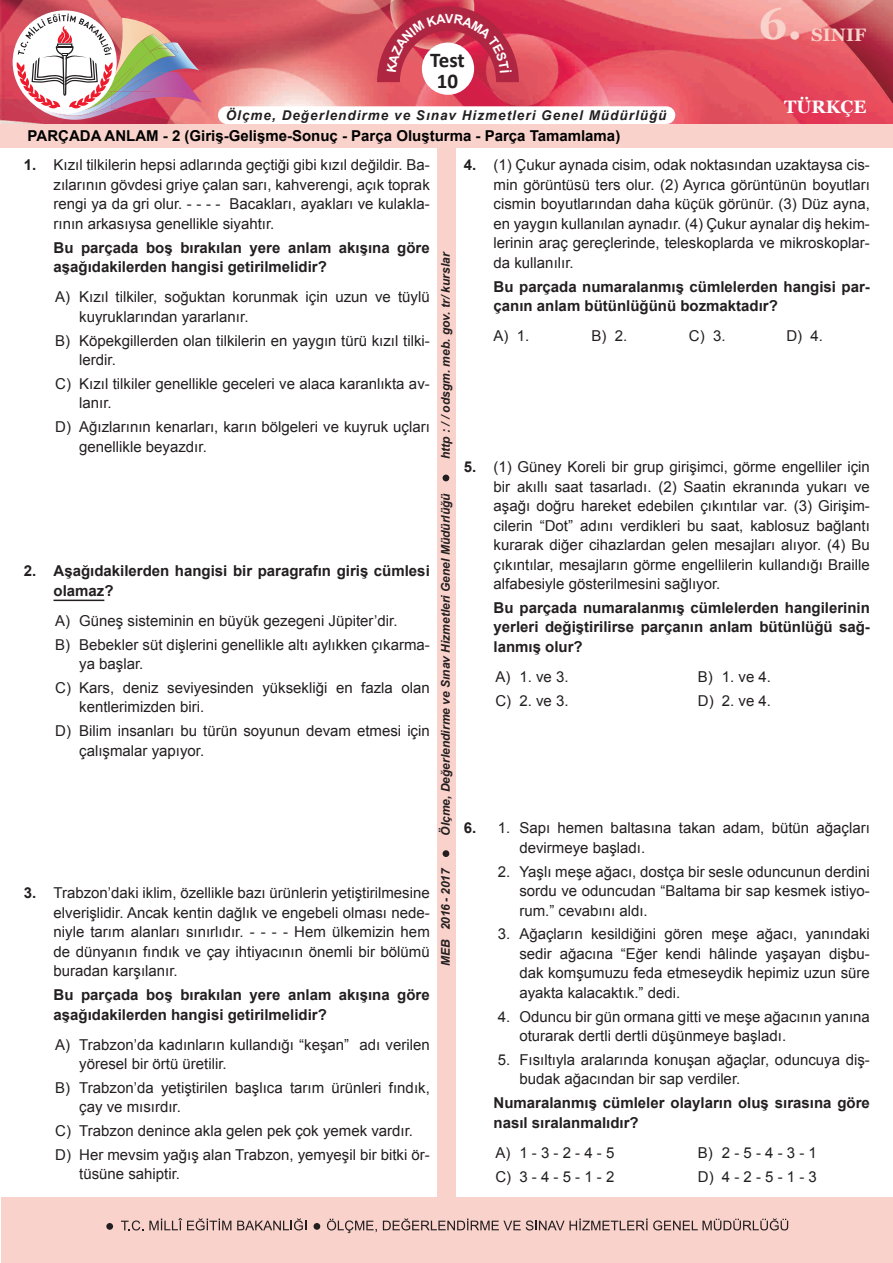
<style>
.page{position:relative;width:893px;height:1263px;background:#fff}
.page>*{position:absolute;margin:0;border:0;box-sizing:border-box;transform-origin:0 0}
.t1{font:700 45px "Georgia";color:#f9d2cb}
.t2{font:700 21px/21px "Calibri";letter-spacing:-.005em;color:#231f20;text-align:center}
.t3{font:700 18px "Georgia";color:#fff}
.t4{font:700 18px "Georgia";color:#f9d2cb}
.t5{font:15px/19.5px "Arial";color:#231f20}
.t6{font:700 15px/19.5px "Arial";color:#231f20}
.t7{font:700 15px "Arial";color:#000}
.t8{font:italic 700 13.5px "Arial";letter-spacing:.075em;color:#231f20}
.t9{font:italic 700 12px "Arial";color:#231f20}
.s1{font-weight:700}
</style>
<div class="page">
<img style="left:0;top:0;width:893px;height:124px">
<div style="left:1px;top:1198px;width:892px;height:65px;background:#f9d2cb"></div>
<svg style="left:121px;top:1220px;width:22px;height:10px"></svg>
<svg style="left:149px;top:1218px;width:82px;height:12px"></svg>
<svg style="left:237px;top:1218px;width:69px;height:12px"></svg>
<svg style="left:327px;top:1219px;width:50px;height:14px"></svg>
<svg style="left:383px;top:1218px;width:405px;height:12px"></svg>
<div style="left:314px;top:1223px;width:6px;height:7px;background:#231f20;border-radius:50%"></div>
<div style="left:106px;top:1223px;width:7px;height:7px;background:#231f20;border-radius:50%"></div>
<div style="left:0;top:124px;width:893px;height:24px;background:#f9d2cb"></div>
<div style="left:422px;top:43px;width:52px;height:52px;background:#fff;border-radius:50%"></div>
<div style="left:438px;top:142px;width:18px;height:1062px;background:#f9d2cb"></div>
<div style="left:218px;top:106px;width:457px;height:18px;background:#fff;border-radius:9px"></div>
<img style="left:122px;top:18px;width:49px;height:24px">
<img style="left:22px;top:110px;width:95px;height:10px">
<img style="left:111px;top:91px;width:91px;height:19px">
<img style="left:176px;top:42px;width:23px;height:49px">
<img style="left:164px;top:42px;width:14px;height:11px">
<img style="left:22px;top:109px;width:89px;height:7px">
<img style="left:122px;top:91px;width:11px;height:14px">
<img style="left:122px;top:36px;width:20px;height:16px">
<img style="left:84px;top:109px;width:27px;height:2px">
<img style="left:122px;top:52px;width:54px;height:39px">
<svg style="left:143px;top:52px;width:7px;height:5px"></svg>
<img style="left:122px;top:57px;width:21px;height:34px">
<img style="left:142px;top:34px;width:22px;height:18px">
<img style="left:150px;top:48px;width:26px;height:12px">
<img style="left:150px;top:44px;width:18px;height:8px">
<div style="left:13px;top:10px;width:104px;height:104px;background:#fff;border-radius:50%"></div>
<svg style="left:16px;top:14px;width:106px;height:95px"></svg>
<svg style="left:443px;top:475px;width:6px;height:6px"></svg>
<div style="left:443px;top:850px;width:6px;height:7px;background:#231f20;border-radius:50%"></div>
<hr style="left:54px;top:600px;width:50px;height:1px;background:#231f20">
<svg style="left:377px;top:6px;width:142px;height:76px"></svg>
<h2 class="t2" style="left:430px;top:49px;width:36px">Test<br>10</h2>
<h1 class="t1" style="left:758px;top:-5px;width:45px">6.</h1>
<p class="t4" style="left:811px;top:23px;width:56px">SINIF</p>
<p class="t8" style="left:226px;top:107px;width:442px">Ölçme, Değerlendirme ve Sınav Hizmetleri Genel Müdürlüğü</p>
<p class="t3" style="left:784px;top:95px;width:84px">TÜRKÇE</p>
<p class="t7" style="left:28px;top:126px;width:594px">PARÇADA ANLAM - 2 (Giriş-Gelişme-Sonuç - Parça Oluşturma - Parça Tamamlama)</p>
<p class="t5" style="left:54px;top:156px;width:378px;text-align:justify;text-indent:-30px"><span class="s1">1.</span> Kızıl tilkilerin hepsi adlarında geçtiği gibi kızıl değildir. Ba&shy;zılarının gövdesi griye çalan sarı, kahverengi, açık toprak rengi ya da gri olur. - - - - Bacakları, ayakları ve kulakla&shy;rının arkasıysa genellikle siyahtır.</p>
<p class="t6" style="left:54px;top:238px;width:378px">Bu parçada boş bırakılan yere anlam akışına göre aşağıdakilerden hangisi getirilmelidir?</p>
<p class="t5" style="left:79px;top:287px;width:352px;text-indent:-24px">A) Kızıl tilkiler, soğuktan korunmak için uzun ve tüylü kuyruklarından yararlanır.</p>
<p class="t5" style="left:79px;top:331px;width:352px;text-indent:-24px">B) Köpekgillerden olan tilkilerin en yaygın türü kızıl tilki&shy;lerdir.</p>
<p class="t5" style="left:79px;top:374px;width:352px;text-indent:-24px">C) Kızıl tilkiler genellikle geceleri ve alaca karanlıkta av&shy;lanır.</p>
<p class="t5" style="left:79px;top:417px;width:352px;text-indent:-24px">D) Ağızlarının kenarları, karın bölgeleri ve kuyruk uçları genellikle beyazdır.</p>
<p class="t9" style="left:438px;top:459px;width:209px;rotate:-90deg">http : / / odsgm. meb. gov. tr/ kurslar</p>
<p class="t6" style="left:54px;top:562px;width:378px;text-indent:-30px">2. Aşağıdakilerden hangisi bir paragrafın giriş cümlesi olamaz?</p>
<p class="t5" style="left:55px;top:609px;width:376px;line-height:23.7px">A) Güneş sisteminin en büyük gezegeni Jüpiter’dir.<br>B) Bebekler süt dişlerini genellikle altı aylıkken çıkarma-</p>
<p class="t5" style="left:55px;top:652px;width:376px;line-height:23.7px;text-indent:24px">ya başlar.<br>C) Kars, deniz seviyesinden yüksekliği en fazla olan</p>
<p class="t5" style="left:55px;top:695px;width:376px;line-height:23.7px;text-indent:24px">kentlerimizden biri.<br>D) Bilim insanları bu türün soyunun devam etmesi için</p>
<p class="t5" style="left:79px;top:741px;width:127px">çalışmalar yapıyor.</p>
<p class="t9" style="left:438px;top:835px;width:344px;rotate:-90deg">Ölçme, Değerlendirme ve Sınav Hizmetleri Genel Müdürlüğü</p>
<p class="t5" style="left:54px;top:883px;width:378px;text-align:justify;text-indent:-30px"><span class="s1">3.</span> Trabzon’daki iklim, özellikle bazı ürünlerin yetiştirilmesine elverişlidir. Ancak kentin dağlık ve engebeli olması nede&shy;niyle tarım alanları sınırlıdır. - - - - Hem ülkemizin hem de dünyanın fındık ve çay ihtiyacının önemli bir bölümü buradan karşılanır.</p>
<p class="t6" style="left:54px;top:985px;width:378px">Bu parçada boş bırakılan yere anlam akışına göre aşağıdakilerden hangisi getirilmelidir?</p>
<p class="t5" style="left:79px;top:1035px;width:352px;text-indent:-24px">A) Trabzon’da kadınların kullandığı “keşan” adı verilen yöresel bir örtü üretilir.</p>
<p class="t5" style="left:79px;top:1078px;width:352px;text-indent:-24px">B) Trabzon’da yetiştirilen başlıca tarım ürünleri fındık, çay ve mısırdır.</p>
<p class="t5" style="left:55px;top:1119px;width:376px;line-height:23.7px">C) Trabzon denince akla gelen pek çok yemek vardır.<br>D) Her mevsim yağış alan Trabzon, yemyeşil bir bitki ör-</p>
<p class="t5" style="left:79px;top:1164px;width:102px">tüsüne sahiptir.</p>
<p class="t9" style="left:438px;top:965px;width:99px;rotate:-90deg">MEB 2016 - 2017</p>
<p class="t5" style="left:494px;top:155px;width:378px;text-align:justify;text-indent:-30px"><span class="s1">4.</span> (1) Çukur aynada cisim, odak noktasından uzaktaysa cis&shy;min görüntüsü ters olur. (2) Ayrıca görüntünün boyutları cismin boyutlarından daha küçük görünür. (3) Düz ayna, en yaygın kullanılan aynadır. (4) Çukur aynalar diş hekim&shy;lerinin araç gereçlerinde, teleskoplarda ve mikroskoplar&shy;da kullanılır.</p>
<p class="t6" style="left:494px;top:277px;width:378px">Bu parçada numaralanmış cümlelerden hangisi par&shy;çanın anlam bütünlüğünü bozmaktadır?</p>
<p class="t5" style="left:494px;top:326px;width:37px">A) 1.</p>
<p class="t5" style="left:591px;top:326px;width:37px">B) 2.</p>
<p class="t5" style="left:689px;top:326px;width:38px">C) 3.</p>
<p class="t5" style="left:786px;top:326px;width:38px">D) 4.</p>
<p class="t5" style="left:494px;top:457px;width:378px;text-align:justify;text-indent:-30px"><span class="s1">5.</span> (1) Güney Koreli bir grup girişimci, görme engelliler için bir akıllı saat tasarladı. (2) Saatin ekranında yukarı ve aşağı doğru hareket edebilen çıkıntılar var. (3) Girişim&shy;cilerin “Dot” adını verdikleri bu saat, kablosuz bağlantı kurarak diğer cihazlardan gelen mesajları alıyor. (4) Bu çıkıntılar, mesajların görme engellilerin kullandığı Braille alfabesiyle gösterilmesini sağlıyor.</p>
<p class="t6" style="left:494px;top:598px;width:378px;text-align:justify">Bu parçada numaralanmış cümlelerden hangilerinin yerleri değiştirilirse parçanın anlam bütünlüğü sağ&shy;lanmış olur?</p>
<p class="t5" style="left:495px;top:667px;width:75px">A) 1. ve 3.</p>
<p class="t5" style="left:698px;top:667px;width:75px">B) 1. ve 4.</p>
<p class="t5" style="left:495px;top:691px;width:75px">C) 2. ve 3.</p>
<p class="t5" style="left:698px;top:691px;width:75px">D) 2. ve 4.</p>
<p class="t5" style="left:519px;top:818px;width:352px;text-indent:-56px"><span class="s1">6.</span> 1. Sapı hemen baltasına takan adam, bütün ağaçları devirmeye başladı.</p>
<p class="t5" style="left:519px;top:862px;width:352px;text-align:justify;text-indent:-22px">2. Yaşlı meşe ağacı, dostça bir sesle oduncunun derdini sordu ve oduncudan “Baltama bir sap kesmek istiyo&shy;rum.” cevabını aldı.</p>
<p class="t5" style="left:519px;top:924px;width:352px;text-align:justify;text-indent:-22px">3. Ağaçların kesildiğini gören meşe ağacı, yanındaki sedir ağacına “Eğer kendi hâlinde yaşayan dişbu&shy;dak komşumuzu feda etmeseydik hepimiz uzun süre ayakta kalacaktık.” dedi.</p>
<p class="t5" style="left:519px;top:1007px;width:352px;text-indent:-22px">4. Oduncu bir gün ormana gitti ve meşe ağacının yanına oturarak dertli dertli düşünmeye başladı.</p>
<p class="t5" style="left:519px;top:1050px;width:352px;text-indent:-22px">5. Fısıltıyla aralarında konuşan ağaçlar, oduncuya diş&shy;budak ağacından bir sap verdiler.</p>
<p class="t6" style="left:494px;top:1094px;width:378px">Numaralanmış cümleler olayların oluş sırasına göre nasıl sıralanmalıdır?</p>
<p class="t5" style="left:495px;top:1143px;width:121px">A) 1 - 3 - 2 - 4 - 5</p>
<p class="t5" style="left:698px;top:1143px;width:121px">B) 2 - 5 - 4 - 3 - 1</p>
<p class="t5" style="left:495px;top:1167px;width:121px">C) 3 - 4 - 5 - 1 - 2</p>
<p class="t5" style="left:698px;top:1167px;width:121px">D) 4 - 2 - 5 - 1 - 3</p>
</div>
